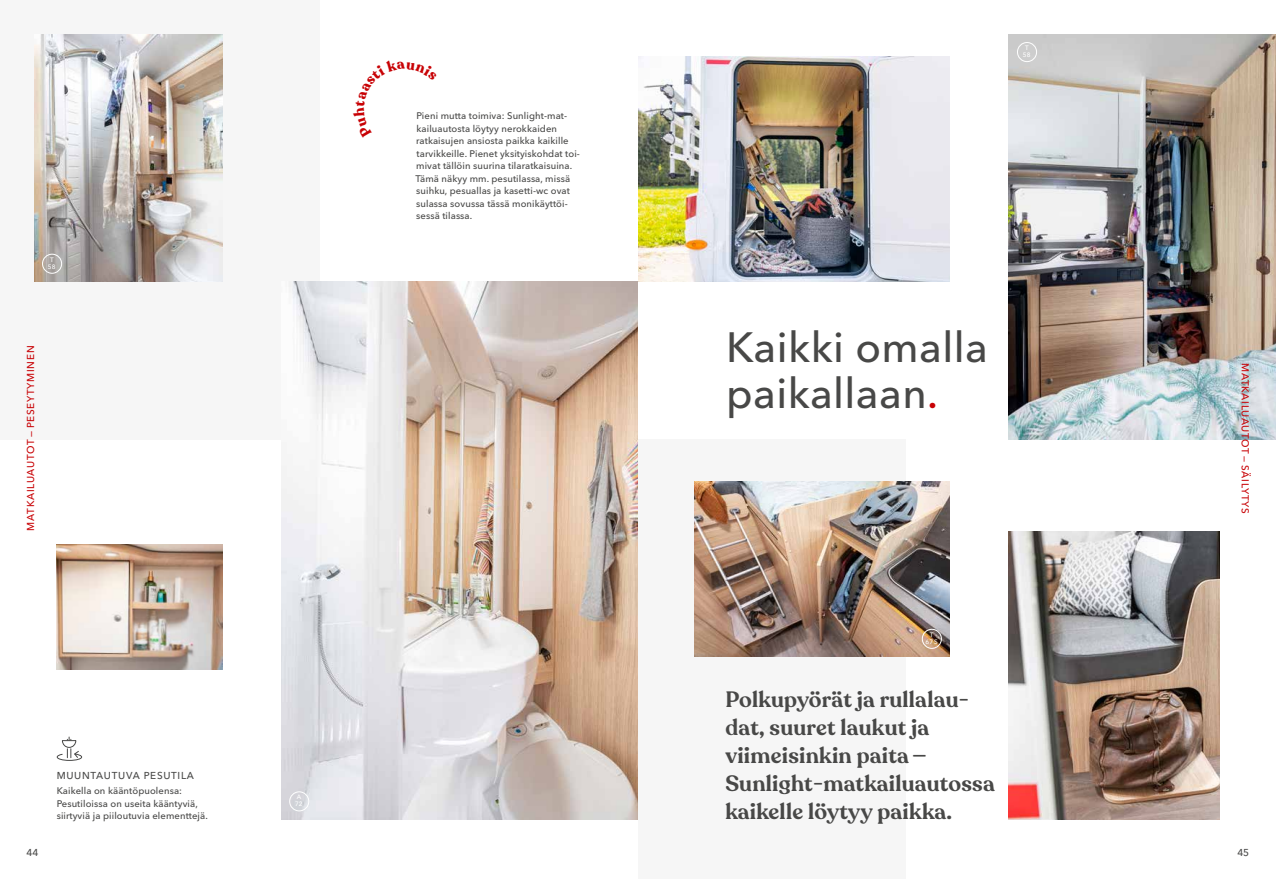
<style>
.page{position:relative;width:1276px;height:879px;background:#fff}
.page>*{position:absolute;margin:0;border:0;box-sizing:border-box;transform-origin:0 0}
.t1{font:500 42px/46px "Avenir Next LT Pro";letter-spacing:.01em;color:#484847}
.t2{font:600 22px/28px "Recoleta";letter-spacing:.01em;color:#484847}
.t3{font:500 10px "Avenir Next LT Pro";letter-spacing:.07em;color:#c80205}
.t4{font:500 10px "Avenir Next LT Pro";letter-spacing:.07em;color:#484847}
.t5{font:500 9.5px/12.5px "Avenir Next LT Pro";letter-spacing:.01em;color:#484847}
.t6{font:500 6.3px/7px "Avenir Next LT Pro";letter-spacing:.01em;color:#fff;text-align:center}
.s1{color:#c80205}
</style>
<div class="page">
<div style="left:0;top:0;width:319px;height:439px;background:#f6f6f6"></div>
<div style="left:638px;top:439px;width:267px;height:440px;background:#f6f6f6"></div>
<img style="left:281px;top:282px;width:357px;height:537px">
<img style="left:34px;top:34px;width:188px;height:248px">
<img style="left:1009px;top:34px;width:267px;height:405px">
<img style="left:638px;top:57px;width:312px;height:225px">
<img style="left:1009px;top:532px;width:210px;height:287px">
<img style="left:694px;top:482px;width:256px;height:175px">
<img style="left:57px;top:544px;width:165px;height:125px">
<div style="left:289px;top:791px;width:20px;height:20px;border:1px solid #fff;border-radius:50%"></div>
<div style="left:42px;top:254px;width:20px;height:19px;border:1px solid #fff;border-radius:50%"></div>
<div style="left:922px;top:629px;width:19px;height:19px;border:1px solid #fff;border-radius:50%"></div>
<div style="left:1017px;top:42px;width:19px;height:20px;border:1px solid #fff;border-radius:50%"></div>
<svg style="left:57px;top:737px;width:25px;height:24px"></svg>
<p class="t6" style="left:48px;top:256px;width:9px">T<br>58</p>
<p class="t3" style="left:25px;top:530px;width:186px;rotate:-90deg">MATKAILUAUTOT — PESEYTYMINEN</p>
<p class="t4" style="left:57px;top:769px;width:139px">MUUNTAUTUVA PESUTILA</p>
<p class="t5" style="left:57px;top:785px;width:153px">Kaikella on kääntöpuolensa:<br>Pesutiloissa on useita kääntyviä, siirtyviä ja piiloutuvia elementtejä.</p>
<p class="t6" style="left:295px;top:793px;width:9px;text-align:left">A<br>72</p>
<p class="t5" style="left:415px;top:110px;width:166px">Pieni mutta toimiva: Sunlight-mat&shy;kailuautosta löytyy nerokkaiden ratkaisujen ansiosta paikka kaikille tarvikkeille. Pienet yksityiskohdat toi&shy;mivat tällöin suurina tilaratkaisuina.<br>Tämä näkyy mm. pesutilassa, missä suihku, pesuallas ja kasetti-wc ovat sulassa sovussa tässä monikäyttöi&shy;sessä tilassa.</p>
<p class="t6" style="left:1023px;top:44px;width:9px">T<br>58</p>
<h1 class="t1" style="left:726px;top:324px;width:263px">Kaikki omalla paikallaan<span class="s1">.</span></h1>
<p class="t6" style="left:925px;top:631px;width:14px">T<br>67S</p>
<h2 class="t2" style="left:725px;top:686px;width:271px">Polkupyörät ja rullalau&shy;dat, suuret laukut ja viimeisinkin paita—<br>Sunlight-matkailuautossa kaikelle löytyy paikka.</h2>
<p class="t3" style="left:1251px;top:363px;width:152px;rotate:90deg">MATKAILUAUTOT — SÄILYTYS</p>
<p class="t4" style="left:27px;top:846px;width:13px">44</p>
<p class="t4" style="left:1237px;top:846px;width:13px">45</p>
</div>
